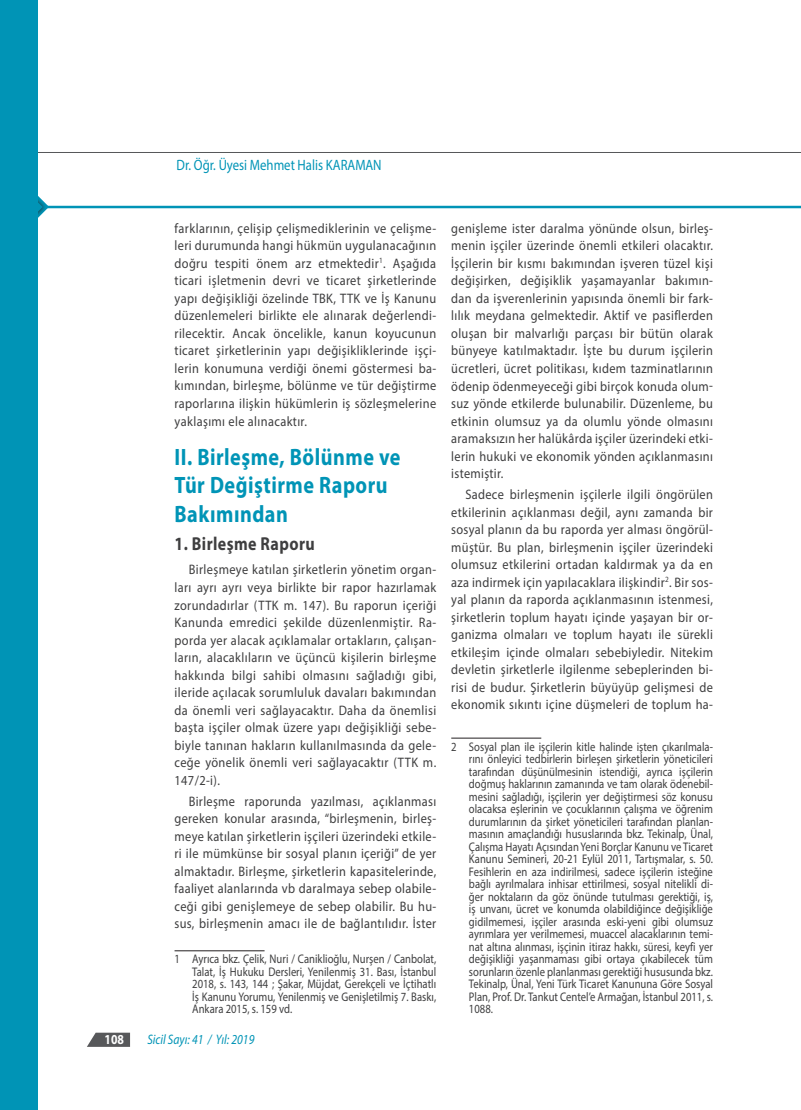
<style>
.page{position:relative;width:801px;height:1110px;background:#fff}
.page>*{position:absolute;margin:0;border:0;box-sizing:border-box;transform-origin:0 0}
.t1{font:700 23.75px/28.5px "Myriad Pro";letter-spacing:.025em;color:#0094b6;scale:.85 1}
.t2{font:700 18.75px "Myriad Pro";letter-spacing:.025em;color:#3e3e3f;scale:.85 1}
.t3{font:15px "Myriad Pro";color:#0094b6;scale:.85 1}
.t4{font:13.75px/17.5px "Myriad Pro";letter-spacing:.025em;color:#3e3e3f;text-align:justify;scale:.9 1}
.t5{font:italic 13.75px "Myriad Pro";color:#0094b6;scale:.85 1}
.t6{font:700 13.75px "Myriad Pro";color:#fff;scale:.85 1}
.t7{font:12.5px/12.5px "Myriad Pro";color:#3e3e3f;text-align:justify;scale:.85 1}
</style>
<div class="page">
<hr style="left:28px;top:152px;width:773px;height:1px;background:#57585a">
<hr style="left:37px;top:206px;width:764px;height:2px;background:#0094b6">
<svg style="left:37px;top:177px;width:12px;height:59px"></svg>
<div style="left:0;top:0;width:37px;height:1109px;background:#0094b6"></div>
<svg style="left:87px;top:1032px;width:43px;height:14px"></svg>
<hr style="left:175px;top:950px;width:90px;height:1px;background:#231f20">
<hr style="left:451px;top:737px;width:90px;height:1px;background:#231f20">
<p class="t3" style="left:177px;top:156px;width:243px">Dr. Öğr. Üyesi Mehmet Halis KARAMAN</p>
<p class="t4" style="left:175px;top:219px;width:292px">farklarının, çelişip çelişmediklerinin ve çelişme&shy;leri durumunda hangi hükmün uygulanacağının doğru tespiti önem arz etmektedir<sup>1</sup>. Aşağıda ticari işletmenin devri ve ticaret şirketlerinde yapı değişikliği özelinde TBK, TTK ve İş Kanunu düzenlemeleri birlikte ele alınarak değerlendi&shy;rilecektir. Ancak öncelikle, kanun koyucunun ticaret şirketlerinin yapı değişikliklerinde işçi&shy;lerin konumuna verdiği önemi göstermesi ba&shy;kımından, birleşme, bölünme ve tür değiştirme raporlarına ilişkin hükümlerin iş sözleşmelerine yaklaşımı ele alınacaktır.</p>
<h1 class="t1" style="left:175px;top:441px;width:267px">II. Birleşme, Bölünme ve<br>Tür Değiştirme Raporu<br>Bakımından</h1>
<h2 class="t2" style="left:175px;top:531px;width:166px">1. Birleşme Raporu</h2>
<p class="t4" style="left:175px;top:560px;width:292px;text-indent:14px">Birleşmeye katılan şirketlerin yönetim organ&shy;ları ayrı ayrı veya birlikte bir rapor hazırlamak zorundadırlar (TTK m. 147). Bu raporun içeriği Kanunda emredici şekilde düzenlenmiştir. Ra&shy;porda yer alacak açıklamalar ortakların, çalışan&shy;ların, alacaklıların ve üçüncü kişilerin birleşme hakkında bilgi sahibi olmasını sağladığı gibi, ileride açılacak sorumluluk davaları bakımından da önemli veri sağlayacaktır. Daha da önemlisi başta işçiler olmak üzere yapı değişikliği sebe&shy;biyle tanınan hakların kullanılmasında da gele&shy;ceğe yönelik önemli veri sağlayacaktır (TTK m.<br>147/2-i).</p>
<p class="t4" style="left:175px;top:791px;width:292px;text-indent:14px">Birleşme raporunda yazılması, açıklanması gereken konular arasında, “birleşmenin, birleş&shy;meye katılan şirketlerin işçileri üzerindeki etkile&shy;ri ile mümkünse bir sosyal planın içeriği” de yer almaktadır. Birleşme, şirketlerin kapasitelerinde, faaliyet alanlarında vb daralmaya sebep olabile&shy;ceği gibi genişlemeye de sebep olabilir. Bu hu&shy;sus, birleşmenin amacı ile de bağlantılıdır. İster</p>
<p class="t7" style="left:192px;top:952px;width:289px;text-indent:-18px">1 Ayrıca bkz. Çelik, Nuri / Caniklioğlu, Nurşen / Canbolat, Talat, İş Hukuku Dersleri, Yenilenmiş 31. Bası, İstanbul 2018, s. 143, 144 ; Şakar, Müjdat, Gerekçeli ve İçtihatlı İş Kanunu Yorumu, Yenilenmiş ve Genişletilmiş 7. Baskı, Ankara 2015, s. 159 vd.</p>
<p class="t6" style="left:105px;top:1029px;width:24px">108</p>
<p class="t5" style="left:147px;top:1030px;width:127px">Sicil Sayı: 41 / Yıl: 2019</p>
<p class="t4" style="left:451px;top:219px;width:292px">genişleme ister daralma yönünde olsun, birleş&shy;menin işçiler üzerinde önemli etkileri olacaktır.<br>İşçilerin bir kısmı bakımından işveren tüzel kişi değişirken, değişiklik yaşamayanlar bakımın&shy;dan da işverenlerinin yapısında önemli bir fark&shy;lılık meydana gelmektedir. Aktif ve pasiflerden oluşan bir malvarlığı parçası bir bütün olarak bünyeye katılmaktadır. İşte bu durum işçilerin ücretleri, ücret politikası, kıdem tazminatlarının ödenip ödenmeyeceği gibi birçok konuda olum&shy;suz yönde etkilerde bulunabilir. Düzenleme, bu etkinin olumsuz ya da olumlu yönde olmasını aramaksızın her halükârda işçiler üzerindeki etki&shy;lerin hukuki ve ekonomik yönden açıklanmasını istemiştir.</p>
<p class="t4" style="left:451px;top:485px;width:292px;text-indent:14px">Sadece birleşmenin işçilerle ilgili öngörülen etkilerinin açıklanması değil, aynı zamanda bir sosyal planın da bu raporda yer alması öngörül&shy;müştür. Bu plan, birleşmenin işçiler üzerindeki olumsuz etkilerini ortadan kaldırmak ya da en aza indirmek için yapılacaklara ilişkindir<sup>2</sup>. Bir sos&shy;yal planın da raporda açıklanmasının istenmesi, şirketlerin toplum hayatı içinde yaşayan bir or&shy;ganizma olmaları ve toplum hayatı ile sürekli etkileşim içinde olmaları sebebiyledir. Nitekim devletin şirketlerle ilgilenme sebeplerinden bi&shy;risi de budur. Şirketlerin büyüyüp gelişmesi de ekonomik sıkıntı içine düşmeleri de toplum ha-</p>
<p class="t7" style="left:469px;top:739px;width:289px;text-indent:-18px">2 Sosyal plan ile işçilerin kitle halinde işten çıkarılmala&shy;rını önleyici tedbirlerin birleşen şirketlerin yöneticileri tarafından düşünülmesinin istendiği, ayrıca işçilerin doğmuş haklarının zamanında ve tam olarak ödenebil&shy;mesini sağladığı, işçilerin yer değiştirmesi söz konusu olacaksa eşlerinin ve çocuklarının çalışma ve öğrenim durumlarının da şirket yöneticileri tarafından planlan&shy;masının amaçlandığı hususlarında bkz. Tekinalp, Ünal, Çalışma Hayatı Açısından Yeni Borçlar Kanunu ve Ticaret Kanunu Semineri, 20-21 Eylül 2011, Tartışmalar, s. 50.<br>Fesihlerin en aza indirilmesi, sadece işçilerin isteğine bağlı ayrılmalara inhisar ettirilmesi, sosyal nitelikli di&shy;ğer noktaların da göz önünde tutulması gerektiği, iş, iş unvanı, ücret ve konumda olabildiğince değişikliğe gidilmemesi, işçiler arasında eski-yeni gibi olumsuz ayrımlara yer verilmemesi, muaccel alacaklarının temi&shy;nat altına alınması, işçinin itiraz hakkı, süresi, keyfi yer değişikliği yaşanmaması gibi ortaya çıkabilecek tüm sorunların özenle planlanması gerektiği hususunda bkz.<br>Tekinalp, Ünal, Yeni Türk Ticaret Kanununa Göre Sosyal Plan, Prof. Dr. Tankut Centel’e Armağan, İstanbul 2011, s.<br>1088.</p>
</div>
